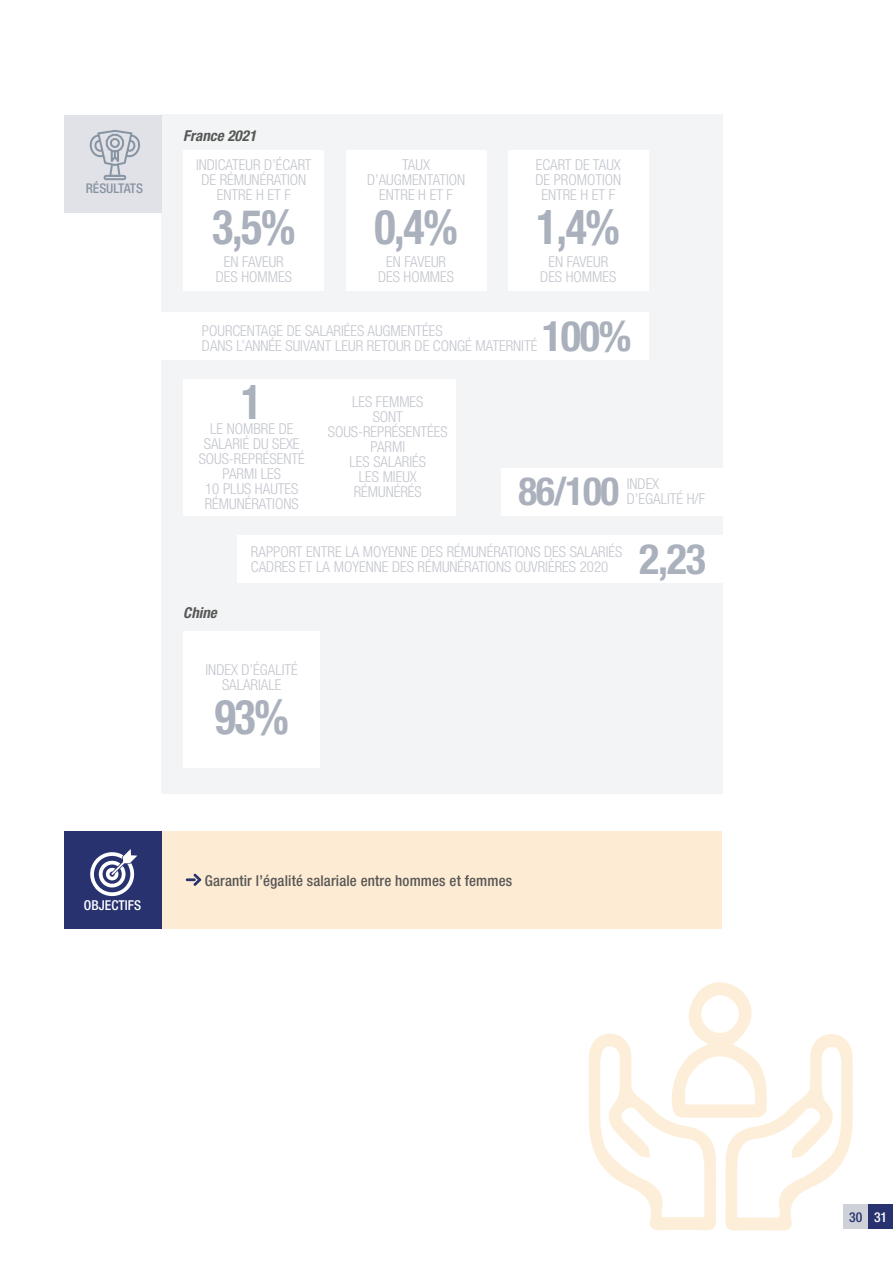
<style>
.page{position:relative;width:893px;height:1263px;background:#fff}
.page>*{position:absolute;margin:0;border:0;box-sizing:border-box;transform-origin:0 0}
.t1{font:700 condensed 48px "Helvetica Neue LT Pro";color:#aab1bc;scale:.92 1}
.t2{font:700 condensed 42px "Helvetica Neue LT Pro";color:#aab1bc}
.t3{font:700 condensed 39px "Helvetica Neue LT Pro";color:#aab1bc}
.t4{font:300 condensed 15px/15px "Helvetica Neue LT Pro";color:#c3c6ce;text-align:center}
.t5{font:500 condensed 15px "Helvetica Neue LT Pro";letter-spacing:.01em;color:#575756}
.t6{font:italic 700 condensed 15px "Helvetica Neue LT Pro";color:#575756}
.t7{font:500 condensed 13.65px "Helvetica Neue LT Std";color:#fff}
.t8{font:500 condensed 13.65px "Helvetica Neue LT Pro";color:#fff}
.t9{font:500 condensed 13.65px "Helvetica Neue LT Pro";color:#27326f}
.t10{font:500 condensed 13.35px "Helvetica Neue LT Std";color:#8794a2}
</style>
<div class="page">
<div style="left:162px;top:115px;width:561px;height:679px;background:#f3f4f6"></div>
<div style="left:160px;top:831px;width:562px;height:97px;background:#feebd3"></div>
<svg style="left:186px;top:873px;width:15px;height:13px"></svg>
<div style="left:152px;top:312px;width:496px;height:47px;background:#fff"></div>
<div style="left:237px;top:535px;width:486px;height:47px;background:#fff"></div>
<div style="left:184px;top:150px;width:140px;height:141px;background:#fff"></div>
<div style="left:184px;top:631px;width:136px;height:136px;background:#fff"></div>
<div style="left:346px;top:150px;width:140px;height:141px;background:#fff"></div>
<div style="left:508px;top:150px;width:140px;height:141px;background:#fff"></div>
<svg style="left:853px;top:1204px;width:40px;height:25px"></svg>
<svg style="left:589px;top:982px;width:264px;height:249px"></svg>
<div style="left:502px;top:468px;width:271px;height:47px;background:#fff"></div>
<div style="left:184px;top:379px;width:136px;height:136px;background:#fff"></div>
<div style="left:320px;top:379px;width:136px;height:136px;background:#fff"></div>
<div style="left:64px;top:115px;width:97px;height:97px;background:#e1e2e7"></div>
<svg style="left:89px;top:130px;width:51px;height:50px"></svg>
<div style="left:64px;top:831px;width:97px;height:97px;background:#27326f"></div>
<svg style="left:90px;top:849px;width:47px;height:48px"></svg>
<p class="t10" style="left:86px;top:181px;width:59px">RÉSULTATS</p>
<p class="t6" style="left:183px;top:126px;width:74px">France 2021</p>
<p class="t4" style="left:196px;top:157px;width:117px">INDICATEUR D’ÉCART<br>DE RÉMUNÉRATION<br>ENTRE H ET F</p>
<h1 class="t1" style="left:212px;top:198px;width:92px">3,5%</h1>
<p class="t4" style="left:216px;top:254px;width:78px">EN FAVEUR<br>DES HOMMES</p>
<p class="t4" style="left:367px;top:157px;width:100px">TAUX<br>D’AUGMENTATION<br>ENTRE H ET F</p>
<h1 class="t1" style="left:374px;top:198px;width:92px">0,4%</h1>
<p class="t4" style="left:378px;top:254px;width:78px">EN FAVEUR<br>DES HOMMES</p>
<p class="t4" style="left:535px;top:157px;width:87px">ECART DE TAUX<br>DE PROMOTION<br>ENTRE H ET F</p>
<h1 class="t1" style="left:537px;top:198px;width:92px">1,4%</h1>
<p class="t4" style="left:540px;top:254px;width:78px">EN FAVEUR<br>DES HOMMES</p>
<p class="t4" style="left:202px;top:323px;width:337px;text-align:left">POURCENTAGE DE SALARIÉES AUGMENTÉES<br>DANS L’ANNÉE SUIVANT LEUR RETOUR DE CONGÉ MATERNITÉ</p>
<h2 class="t2" style="left:542px;top:310px;width:91px">100%</h2>
<h1 class="t1" style="left:241px;top:373px;width:25px">1</h1>
<p class="t4" style="left:199px;top:421px;width:107px">LE NOMBRE DE<br>SALARIÉ DU SEXE<br>SOUS-REPRÉSENTÉ<br>PARMI LES<br>10 PLUS HAUTES<br>RÉMUNÉRATIONS</p>
<p class="t4" style="left:328px;top:395px;width:121px">LES FEMMES<br>SONT<br>SOUS-REPRÉSENTÉES<br>PARMI<br>LES SALARIÉS<br>LES MIEUX<br>RÉMUNÉRÉS</p>
<h3 class="t3" style="left:519px;top:468px;width:102px">86/100</h3>
<p class="t4" style="left:627px;top:476px;width:80px;text-align:left">INDEX<br>D’EGALITÉ H/F</p>
<p class="t6" style="left:183px;top:603px;width:35px">Chine</p>
<p class="t4" style="left:251px;top:544px;width:373px;text-align:left">RAPPORT ENTRE LA MOYENNE DES RÉMUNÉRATIONS DES SALARIÉS<br>CADRES ET LA MOYENNE DES RÉMUNÉRATIONS OUVRIÈRES 2020</p>
<p class="t4" style="left:206px;top:662px;width:94px">INDEX D’ÉGALITÉ<br>SALARIALE</p>
<h1 class="t1" style="left:215px;top:688px;width:82px">93%</h1>
<h2 class="t2" style="left:639px;top:534px;width:68px">2,23</h2>
<p class="t7" style="left:84px;top:897px;width:59px">OBJECTIFS</p>
<p class="t5" style="left:205px;top:871px;width:309px">Garantir l’égalité salariale entre hommes et femmes</p>
<p class="t9" style="left:849px;top:1209px;width:15px">30</p>
<p class="t8" style="left:874px;top:1209px;width:15px">31</p>
</div>
